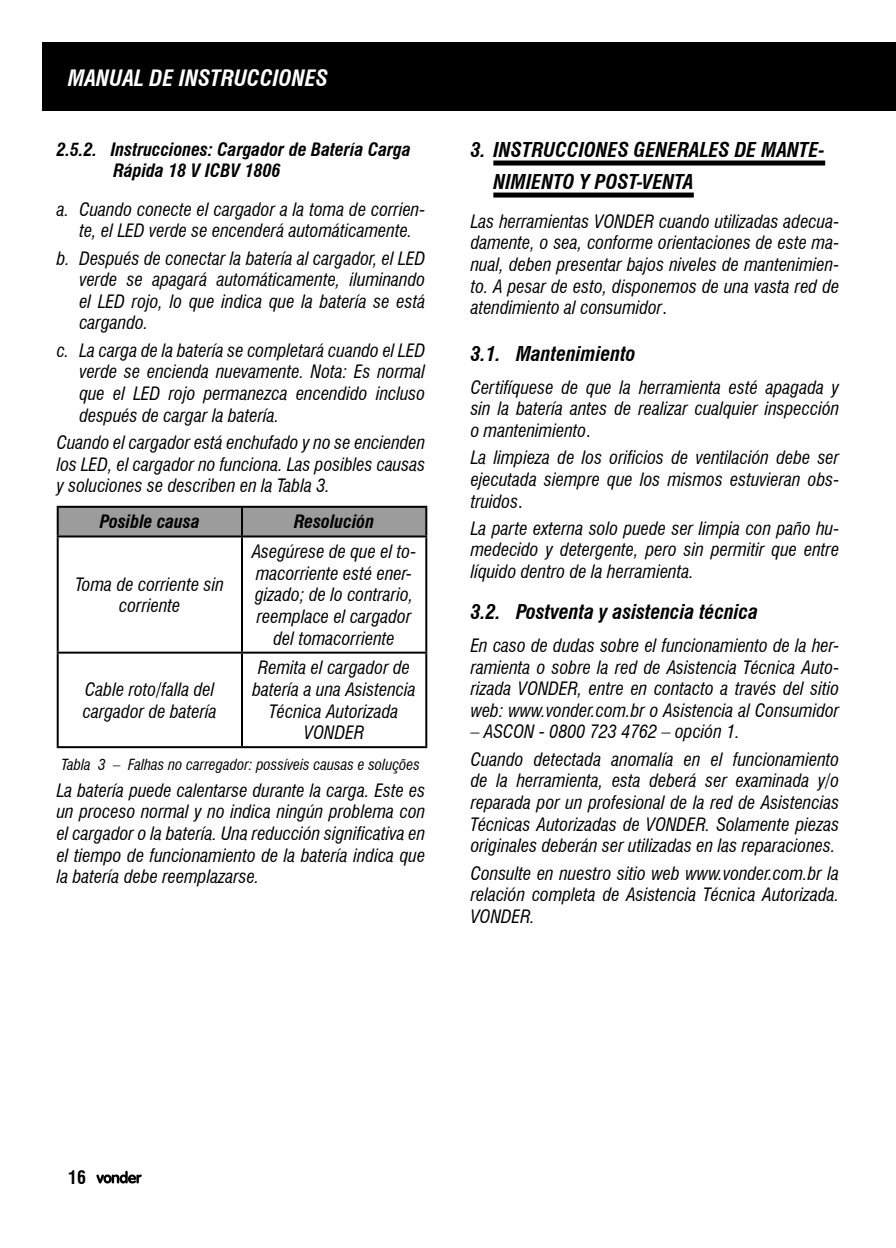
<style>
.page{position:relative;width:896px;height:1248px;background:#fff}
.page>*{position:absolute;margin:0;border:0;box-sizing:border-box;transform-origin:0 0}
.t1{font:italic 700 condensed 22px "Swiss 721 BT";color:#fff}
.t2{font:italic 700 condensed 20px/32px "Swiss 721 BT";color:#000}
.t3{font:italic condensed 18px/21.6px "Swiss 721 BT";color:#000;text-align:justify}
.t4{font:italic 700 condensed 18px/21.6px "Swiss 721 BT";color:#000}
.t5{font:700 condensed 18px "Swiss 721 BT";color:#000}
.t6{font:italic condensed 15px "Swiss 721 BT";color:#000}
.s1{font-style:normal}
</style>
<div class="page">
<div style="left:59px;top:507px;width:366px;height:28px;background:#9c9c9c"></div>
<hr style="left:57px;top:505px;width:185px;height:2px;background:#000">
<hr style="left:57px;top:507px;width:2px;height:28px;background:#000">
<hr style="left:242px;top:505px;width:185px;height:2px;background:#000">
<hr style="left:241px;top:507px;width:2px;height:28px;background:#000">
<hr style="left:425px;top:507px;width:2px;height:28px;background:#000">
<hr style="left:57px;top:535px;width:185px;height:2px;background:#000">
<hr style="left:57px;top:537px;width:2px;height:114px;background:#000">
<hr style="left:242px;top:535px;width:185px;height:2px;background:#000">
<hr style="left:241px;top:537px;width:2px;height:114px;background:#000">
<hr style="left:425px;top:537px;width:2px;height:114px;background:#000">
<hr style="left:57px;top:651px;width:185px;height:2px;background:#000">
<hr style="left:57px;top:653px;width:2px;height:93px;background:#000">
<hr style="left:242px;top:651px;width:185px;height:2px;background:#000">
<hr style="left:241px;top:653px;width:2px;height:93px;background:#000">
<hr style="left:425px;top:653px;width:2px;height:93px;background:#000">
<hr style="left:57px;top:746px;width:185px;height:2px;background:#000">
<hr style="left:242px;top:746px;width:185px;height:2px;background:#000">
<div style="left:493px;top:160px;width:332px;height:5px;background:#000"></div>
<div style="left:493px;top:192px;width:201px;height:5px;background:#000"></div>
<div style="left:867px;top:43px;width:29px;height:68px;background:#000"></div>
<div style="left:43px;top:43px;width:824px;height:68px;background:#000"></div>
<svg style="left:96px;top:1170px;width:46px;height:13px"></svg>
<p class="t1" style="left:68px;top:64px;width:262px">MANUAL DE INSTRUCCIONES</p>
<p class="t4" style="left:113px;top:138px;width:299px;text-indent:-57px">2.5.2. Instrucciones: Cargador de Batería Carga<br>Rápida 18 V ICBV 1806</p>
<p class="t3" style="left:57px;top:198px;width:370px;text-align:center">a. Cuando conecte el cargador a la toma de corrien&shy;te, el LED verde se encenderá automáticamente.</p>
<p class="t3" style="left:79px;top:247px;width:347px;text-indent:-23px">b. Después de conectar la batería al cargador, el LED verde se apagará automáticamente, iluminando el LED rojo, lo que indica que la batería se está cargando.</p>
<p class="t3" style="left:79px;top:339px;width:347px;text-indent:-23px">c. La carga de la batería se completará cuando el LED verde se encienda nuevamente. Nota: Es normal que el LED rojo permanezca encendido incluso después de cargar la batería.</p>
<p class="t3" style="left:57px;top:431px;width:370px">Cuando el cargador está enchufado y no se encienden los LED, el cargador no funciona. Las posibles causas y soluciones se describen en la Tabla 3.</p>
<p class="t4" style="left:100px;top:511px;width:101px">Posible causa</p>
<p class="t4" style="left:294px;top:511px;width:82px">Resolución</p>
<p class="t3" style="left:76px;top:573px;width:149px;text-align:center">Toma de corriente sin corriente</p>
<p class="t3" style="left:252px;top:541px;width:166px;text-align:center">Asegúrese de que el to&shy;macorriente esté ener&shy;gizado; de lo contrario, reemplace el cargador del tomacorriente</p>
<p class="t3" style="left:252px;top:657px;width:165px;text-align:center">Remita el cargador de batería a una Asistencia<br>Técnica Autorizada<br>VONDER</p>
<p class="t6" style="left:62px;top:755px;width:360px">Tabla 3 – Falhas no carregador: possíveis causas e soluções</p>
<p class="t3" style="left:57px;top:779px;width:370px">La batería puede calentarse durante la carga. Este es un proceso normal y no indica ningún problema con el cargador o la batería. Una reducción significativa en el tiempo de funcionamiento de la batería indica que la batería debe reemplazarse.</p>
<p class="t3" style="left:83px;top:678px;width:136px">Cable roto/falla del cargador de batería</p>
<p class="t2" style="left:493px;top:134px;width:333px;text-indent:-23px">3. INSTRUCCIONES GENERALES DE MANTE-<br>NIMIENTO Y POST-VENTA</p>
<p class="t3" style="left:471px;top:210px;width:370px">Las herramientas VONDER cuando utilizadas adecua&shy;damente, o sea, conforme orientaciones de este ma&shy;nual, deben presentar bajos niveles de mantenimien&shy;to. A pesar de esto, disponemos de una vasta red de atendimiento al consumidor<span class="s1">.</span></p>
<p class="t2" style="left:471px;top:337px;width:167px">3.1. Mantenimiento</p>
<p class="t3" style="left:471px;top:376px;width:370px">Certifíquese de que la herramienta esté apagada y sin la batería antes de realizar cualquier inspección o mantenimiento<span class="s1">.</span></p>
<p class="t3" style="left:471px;top:447px;width:370px">La limpieza de los orificios de ventilación debe ser ejecutada siempre que los mismos estuvieran obs&shy;truidos<span class="s1">.</span></p>
<p class="t3" style="left:471px;top:517px;width:370px">La parte externa solo puede ser limpia con paño hu&shy;medecido y detergente, pero sin permitir que entre líquido dentro de la herramienta.</p>
<p class="t2" style="left:471px;top:595px;width:289px">3.2. Postventa y asistencia técnica</p>
<p class="t3" style="left:471px;top:634px;width:370px">En caso de dudas sobre el funcionamiento de la her&shy;ramienta o sobre la red de Asistencia Técnica Auto&shy;rizada VONDER, entre en contacto a través del sitio web: www.vonder.com.br o Asistencia al Consumidor</p>
<p class="t3" style="left:471px;top:718px;width:370px;line-height:27.2px">– ASCON - 0800 723 4762 – opción 1.<br>Cuando detectada anomalía en el funcionamiento</p>
<p class="t3" style="left:471px;top:770px;width:370px">de la herramienta, esta deberá ser examinada y/o reparada por un profesional de la red de Asistencias Técnicas Autorizadas de VONDER. Solamente piezas originales deberán ser utilizadas en las reparaciones.</p>
<p class="t3" style="left:471px;top:862px;width:370px">Consulte en nuestro sitio web www.vonder.com.br la relación completa de Asistencia Técnica Autorizada.<br>VONDER.</p>
<p class="t5" style="left:68px;top:1166px;width:19px">16</p>
</div>
